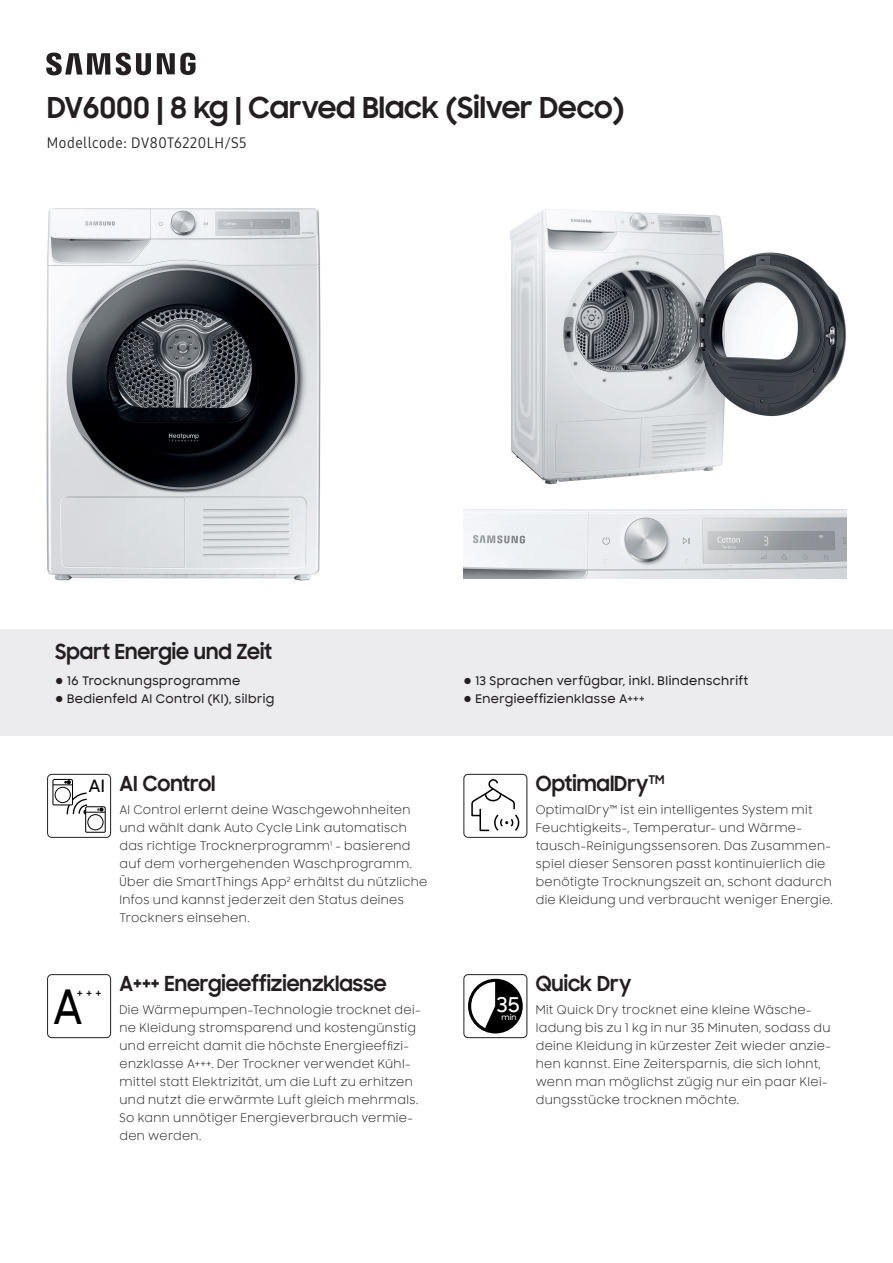
<style>
.page{position:relative;width:893px;height:1263px;background:#fff}
.page>*{position:absolute;margin:0;border:0;box-sizing:border-box;transform-origin:0 0}
.t1{font:500 48.15px "Samsung Sharp Sans";color:#000001;scale:.9 1}
.t2{font:700 29.25px "Samsung Sharp Sans";color:#231f20}
.t3{font:700 21px "Samsung Sharp Sans";color:#231f20;scale:.95 1}
.t4{font:500 20.7px "Samsung Sharp Sans";color:#fff}
.t5{font:500 17.25px "Samsung Sharp Sans";color:#000001}
.t6{font:15px "Samsung One 400 C";letter-spacing:.03em;color:#231f20}
.t7{font:500 13.2px "Samsung Sharp Sans";color:#000001}
.t8{font:12px/18px "Samsung Sharp Sans";letter-spacing:.03em;color:#231f20;scale:.95 1}
.t9{font:500 12px/18px "Samsung Sharp Sans";letter-spacing:.035em;color:#231f20}
.t10{font:500 7.5px "Samsung Sharp Sans";color:#fff}
</style>
<div class="page">
<svg style="left:46px;top:53px;width:150px;height:22px"></svg>
<div style="left:0;top:629px;width:893px;height:107px;background:#ececee"></div>
<img style="left:463px;top:509px;width:383px;height:70px">
<img style="left:510px;top:209px;width:336px;height:276px">
<img style="left:46px;top:208px;width:275px;height:373px">
<svg style="left:485px;top:980px;width:37px;height:53px"></svg>
<div style="left:468px;top:979px;width:55px;height:54px;border:3px solid #000001;border-radius:50%"></div>
<div style="left:463px;top:974px;width:64px;height:64px;border:1px solid #231f20;border-radius:4px"></div>
<svg style="left:471px;top:779px;width:49px;height:53px"></svg>
<div style="left:463px;top:774px;width:64px;height:64px;border:1px solid #231f20;border-radius:4px"></div>
<div style="left:47px;top:974px;width:64px;height:64px;border:1px solid #231f20;border-radius:4px"></div>
<svg style="left:53px;top:779px;width:20px;height:26px"></svg>
<div style="left:52px;top:779px;width:21px;height:26px;border:1px solid #000001"></div>
<svg style="left:53px;top:781px;width:20px;height:4px"></svg>
<div style="left:55px;top:787px;width:16px;height:16px;border:1px solid #000001;border-radius:50%"></div>
<svg style="left:86px;top:807px;width:19px;height:25px"></svg>
<div style="left:85px;top:806px;width:21px;height:27px;border:1px solid #000001"></div>
<svg style="left:66px;top:792px;width:39px;height:23px"></svg>
<div style="left:87px;top:814px;width:16px;height:16px;border:1px solid #000001;border-radius:50%"></div>
<div style="left:47px;top:774px;width:64px;height:64px;border:1px solid #231f20;border-radius:4px"></div>
<h2 class="t2" style="left:47px;top:85px;width:578px">DV6000 | 8 kg | Carved Black (Silver Deco)</h2>
<p class="t6" style="left:47px;top:132px;width:201px">Modellcode: DV80T6220LH/S5</p>
<h3 class="t3" style="left:55px;top:636px;width:230px">Spart Energie und Zeit</h3>
<p class="t9" style="left:55px;top:671px;width:221px">⚫ 16 Trocknungsprogramme<br>⚫ Bedienfeld AI Control (KI), silbrig</p>
<h3 class="t5" style="left:89px;top:773px;width:18px">AI</h3>
<h3 class="t3" style="left:119px;top:768px;width:103px">AI Control</h3>
<p class="t8" style="left:119px;top:800px;width:326px">AI Control erlernt deine Waschgewohnheiten und wählt dank Auto Cycle Link automatisch das richtige Trocknerprogramm<sup>1</sup> - basierend auf dem vorhergehenden Waschprogramm.<br>Über die SmartThings App<sup>2</sup> erhältst du nützliche Infos und kannst jederzeit den Status deines Trockners einsehen.</p>
<h1 class="t1" style="left:52px;top:972px;width:35px">A</h1>
<p class="t7" style="left:77px;top:984px;width:26px">+++</p>
<h3 class="t3" style="left:119px;top:968px;width:283px">A+++ Energieeffizienzklasse</h3>
<p class="t8" style="left:119px;top:1000px;width:318px">Die Wärmepumpen-Technologie trocknet dei&shy;ne Kleidung stromsparend und kostengünstig und erreicht damit die höchste Energieeffizi&shy;enzklasse A+++. Der Trockner verwendet Kühl&shy;mittel statt Elektrizität, um die Luft zu erhitzen und nutzt die erwärmte Luft gleich mehrmals.<br>So kann unnötiger Energieverbrauch vermie&shy;den werden.</p>
<p class="t9" style="left:463px;top:671px;width:286px">⚫ 13 Sprachen verfügbar, inkl. Blindenschrift ⚫ Energieeffizienklasse A+++</p>
<h3 class="t3" style="left:536px;top:768px;width:137px">OptimalDry<sup>TM</sup></h3>
<p class="t8" style="left:536px;top:800px;width:314px">OptimalDry™ ist ein intelligentes System mit Feuchtigkeits-, Temperatur- und Wärme&shy;tausch-Reinigungssensoren. Das Zusammen&shy;spiel dieser Sensoren passt kontinuierlich die benötigte Trocknungszeit an, schont dadurch die Kleidung und verbraucht weniger Energie.</p>
<h3 class="t4" style="left:497px;top:989px;width:25px">35</h3>
<p class="t10" style="left:502px;top:1012px;width:16px">min</p>
<h3 class="t3" style="left:536px;top:968px;width:102px">Quick Dry</h3>
<p class="t8" style="left:536px;top:1000px;width:312px">Mit Quick Dry trocknet eine kleine Wäsche&shy;ladung bis zu 1 kg in nur 35 Minuten, sodass du deine Kleidung in kürzester Zeit wieder anzie&shy;hen kannst. Eine Zeitersparnis, die sich lohnt, wenn man möglichst zügig nur ein paar Klei&shy;dungsstücke trocknen möchte.</p>
</div>
